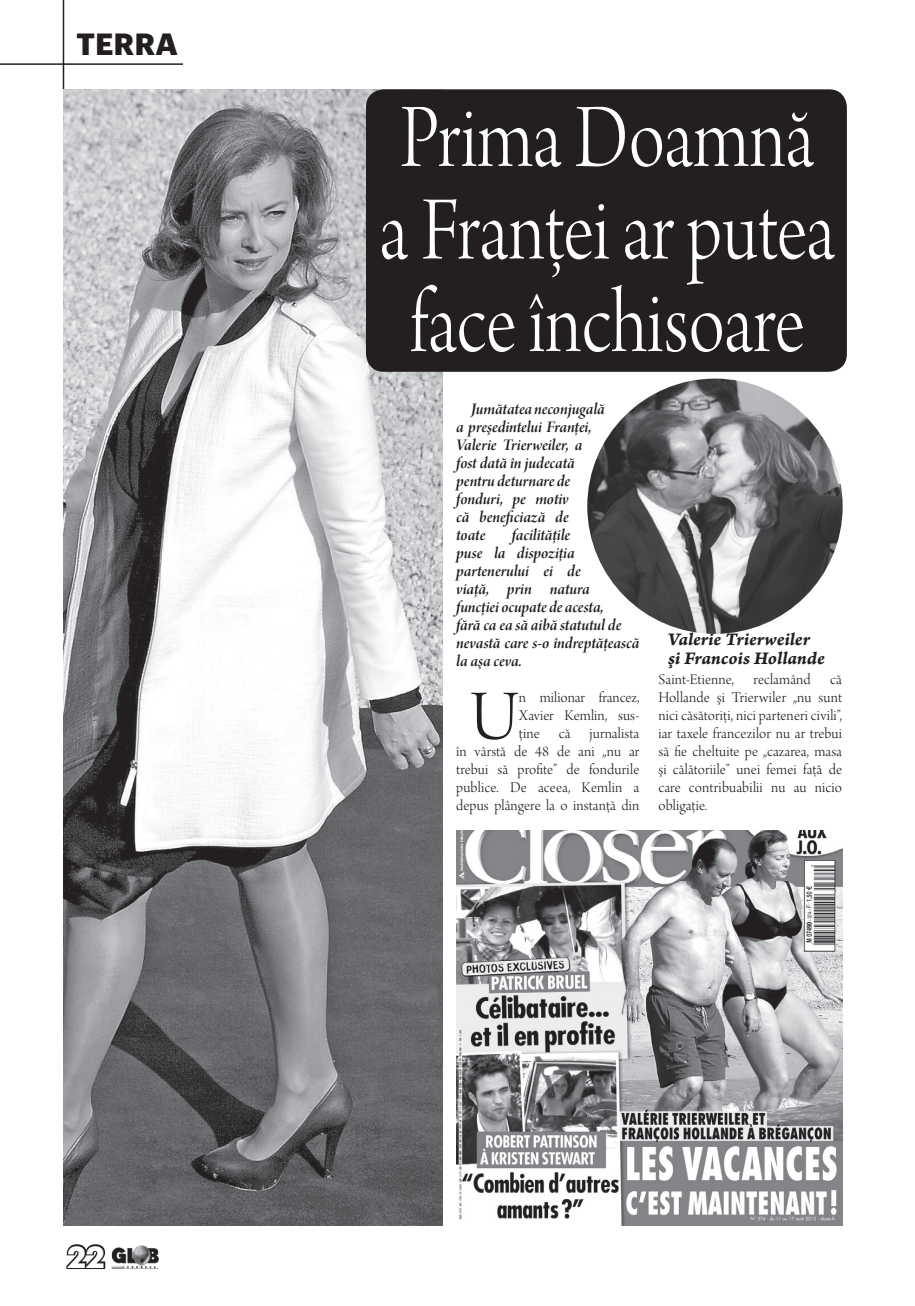
<style>
.page{position:relative;width:915px;height:1306px;background:#fff}
.page>*{position:absolute;margin:0;border:0;box-sizing:border-box;transform-origin:0 0}
.t1{font:95.55px/92.6px "Arno Pro Light Display";letter-spacing:-.005em;color:#fff;text-align:center;scale:.83 1}
.t2{font:74.25px "Arno Pro Light Display";color:#231f20}
.t3{font:700 30px "Graphik";color:#231f20}
.t4{font:700 30px "Graphik";color:#fff}
.t5{font:18.75px/18.8px "Arno Pro Bold Italic Caption";color:#231f20}
.t6{font:17.25px/18px "Arno Pro Smbd Italic Display";letter-spacing:-.005em;color:#231f20}
.t7{font:15.75px/18px "Arno Pro Light Display";letter-spacing:.01em;color:#231f20;text-align:right}
</style>
<div class="page">
<hr style="left:63px;top:0;width:1px;height:89px;background:#231f20">
<hr style="left:0;top:63px;width:183px;height:2px;background:#231f20">
<svg style="left:66px;top:1244px;width:40px;height:25px"></svg>
<img style="left:111px;top:1245px;width:48px;height:24px">
<img style="left:64px;top:89px;width:378px;height:1136px">
<div style="left:366px;top:89px;width:480px;height:283px;background:#231f20;border-radius:18px"></div>
<img style="left:587px;top:378px;width:255px;height:256px;border-radius:128px">
<img style="left:456px;top:830px;width:386px;height:395px">
<h3 class="t3" style="left:77px;top:21px;width:103px">TERRA</h3>
<h3 class="t4" style="left:68px;top:1233px;width:39px">22</h3>
<h1 class="t1" style="left:379px;top:98px;width:551px">Prima Doamnă a Franţei ar putea face închisoare</h1>
<p class="t6" style="left:456px;top:401px;width:150px;text-indent:15px">Jumătatea neconjugală a preşedintelui Franţei,<br>Valerie Trierweiler, a fost dată în judecată pentru deturnare de fonduri, pe motiv<br>că beneficiază de<br>toate</p>
<p class="t6" style="left:456px;top:527px;width:185px;text-indent:56px">facilităţile<br>puse la dispoziţia partenerului ei de<br>viaţă, prin natura<br>funcţiei ocupate de acesta,<br>fără ca ea să aibă statutul de nevastă care s-o îndreptăţească la aşa ceva.</p>
<h2 class="t2" style="left:469px;top:676px;width:51px">U</h2>
<p class="t7" style="left:456px;top:689px;width:185px">n milionar francez,<br>Xavier Kemlin, sus-<br>ţine că jurnalista<br>în vârstă de 48 de ani „nu ar trebui să profite” de fondurile publice. De aceea, Kemlin a depus plângere la o instanţă din</p>
<p class="t5" style="left:668px;top:630px;width:158px">Valerie Trierweiler şi Francois Hollande</p>
<p class="t7" style="left:658px;top:671px;width:185px;text-align:justify">Saint-Etienne, reclamând că Hollande şi Trierwiler „nu sunt nici căsătoriţi, nici parteneri civili”, iar taxele francezilor nu ar trebui să fie cheltuite pe „cazarea, masa şi călătoriile” unei femei faţă de care contribuabilii nu au nicio obligaţie.</p>
</div>
